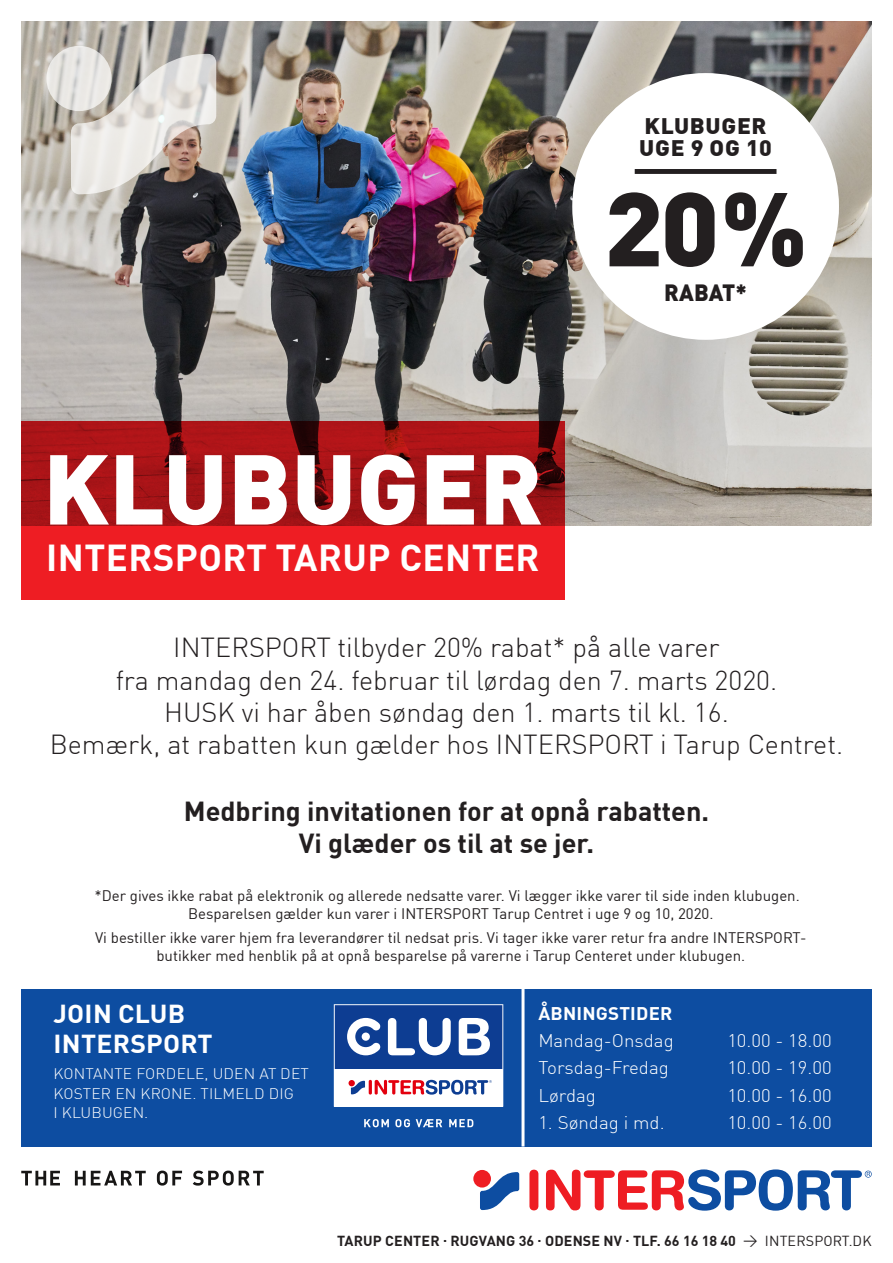
<style>
.page{position:relative;width:893px;height:1263px;background:#fff}
.page>*{position:absolute;margin:0;border:0;box-sizing:border-box;transform-origin:0 0}
.t1{font:900 103.05px "FFDIN Profor IIC";color:#231f20;scale:1.04 1}
.t2{font:900 97.5px "FFDIN Profor IIC";letter-spacing:.005em;color:#fff}
.t3{font:700 36.75px "FFDIN Profor IIC";letter-spacing:.01em;color:#fff}
.t4{font:300 27px "FFDIN Profor IIC";color:#231f20}
.t5{font:700 27px "FFDIN Profor IIC";color:#231f20}
.t6{font:700 25.5px/30.6px "FFDIN Profor IIC";letter-spacing:.01em;color:#fff;scale:1.04 1}
.t7{font:900 23.1px "FFDIN Profor IIC";letter-spacing:.005em;color:#231f20}
.t8{font:900 22.05px "FFDIN Profor IIC";letter-spacing:.03em;color:#231f20;scale:1.04 1}
.t9{font:300 18px "FFDIN Profor IIC";color:#fff;scale:1.04 1}
.t10{font:700 18px "FFDIN Profor IIC";letter-spacing:.01em;color:#fff;scale:1.04 1}
.t11{font:15px/24px "FFDIN Profor IIC";color:#231f20;text-align:center}
.t12{font:300 15px/19.5px "FFDIN Profor IIC";letter-spacing:.01em;color:#fff;scale:1.04 1}
.t13{font:700 14.25px "FFDIN Profor IIC";letter-spacing:.01em;color:#231f20}
.s1{font-weight:400}
</style>
<div class="page">
<img style="left:21px;top:21px;width:851px;height:504px">
<div style="left:572px;top:73px;width:267px;height:267px;background:#fff;border-radius:50%"></div>
<div style="left:635px;top:169px;width:141px;height:5px;background:#231f20"></div>
<div style="left:21px;top:989px;width:851px;height:157px;background:#0d4da1"></div>
<svg style="left:21px;top:1171px;width:39px;height:14px"></svg>
<svg style="left:75px;top:1171px;width:71px;height:14px"></svg>
<svg style="left:157px;top:1170px;width:25px;height:15px"></svg>
<svg style="left:193px;top:1170px;width:71px;height:15px"></svg>
<div style="left:529px;top:1170px;width:9px;height:40px;background:#ee1d23;border-radius:4px"></div>
<svg style="left:546px;top:1169px;width:326px;height:42px"></svg>
<div style="left:473px;top:1170px;width:18px;height:17px;background:#ee1d23;border-radius:50%"></div>
<svg style="left:480px;top:1172px;width:39px;height:38px"></svg>
<svg style="left:364px;top:1119px;width:25px;height:8px"></svg>
<svg style="left:395px;top:1119px;width:15px;height:8px"></svg>
<svg style="left:416px;top:1119px;width:26px;height:8px"></svg>
<svg style="left:449px;top:1119px;width:24px;height:8px"></svg>
<svg style="left:334px;top:1004px;width:169px;height:103px"></svg>
<hr style="left:521px;top:989px;width:3px;height:157px;background:#fff">
<svg style="left:46px;top:46px;width:66px;height:65px"></svg>
<svg style="left:71px;top:54px;width:145px;height:140px;background:#cac5c0"></svg>
<svg style="left:21px;top:421px;width:544px;height:179px;background:#be161b"></svg>
<p class="t8" style="left:645px;top:108px;width:119px">KLUBUGER</p>
<p class="t8" style="left:639px;top:130px;width:129px">UGE 9 OG 10</p>
<p class="t1" style="left:604px;top:147px;width:197px">20%</p>
<p class="t2" style="left:43px;top:411px;width:501px">KLUBUGER</p>
<p class="t3" style="left:46px;top:529px;width:495px">INTERSPORT TARUP CENTER</p>
<p class="t7" style="left:664px;top:275px;width:84px">RABAT*</p>
<p class="t4" style="left:173px;top:627px;width:548px">INTERSPORT tilbyder 20% rabat* på alle varer</p>
<p class="t4" style="left:116px;top:659px;width:663px">fra mandag den 24. februar til lørdag den 7. marts 2020.</p>
<p class="t4" style="left:164px;top:692px;width:566px">HUSK vi har åben søndag den 1. marts til kl. 16.</p>
<p class="t4" style="left:50px;top:724px;width:795px">Bemærk, at rabatten kun gælder hos INTERSPORT i Tarup Centret.</p>
<p class="t5" style="left:184px;top:790px;width:527px">Medbring invitationen for at opnå rabatten.</p>
<p class="t5" style="left:299px;top:822px;width:297px">Vi glæder os til at se jer.</p>
<p class="t11" style="left:94px;top:883px;width:707px">*Der gives ikke rabat på elektronik og allerede nedsatte varer. Vi lægger ikke varer til side inden klubugen.</p>
<p class="t11" style="left:95px;top:901px;width:713px">Besparelsen gælder kun varer i INTERSPORT Tarup Centret i uge 9 og 10, 2020.<br>Vi bestiller ikke varer hjem fra leverandører til nedsat pris. Vi tager ikke varer retur fra andre INTERSPORT-</p>
<p class="t11" style="left:156px;top:943px;width:590px">butikker med henblik på at opnå besparelse på varerne i Tarup Centeret under klubugen.</p>
<p class="t6" style="left:54px;top:996px;width:155px">JOIN CLUB<br>INTERSPORT</p>
<p class="t12" style="left:53px;top:1063px;width:247px">KONTANTE FORDELE, UDEN AT DET<br>KOSTER EN KRONE. TILMELD DIG<br>I KLUBUGEN.</p>
<p class="t10" style="left:538px;top:1000px;width:130px">ÅBNINGSTIDER</p>
<p class="t9" style="left:538px;top:1027px;width:132px">Mandag-Onsdag</p>
<p class="t9" style="left:727px;top:1027px;width:102px">10.00 - 18.00</p>
<p class="t9" style="left:538px;top:1054px;width:127px">Torsdag-Fredag</p>
<p class="t9" style="left:727px;top:1054px;width:102px">10.00 - 19.00</p>
<p class="t9" style="left:538px;top:1081px;width:57px">Lørdag</p>
<p class="t9" style="left:727px;top:1081px;width:102px">10.00 - 16.00</p>
<p class="t9" style="left:538px;top:1108px;width:123px">1. Søndag i md.</p>
<p class="t9" style="left:727px;top:1108px;width:102px">10.00 - 16.00</p>
<p class="t13" style="left:337px;top:1230px;width:536px">TARUP CENTER · RUGVANG 36 · ODENSE NV · TLF. 66 16 18 40 <span class="s1">→ INTERSPORT.DK</span></p>
</div>
